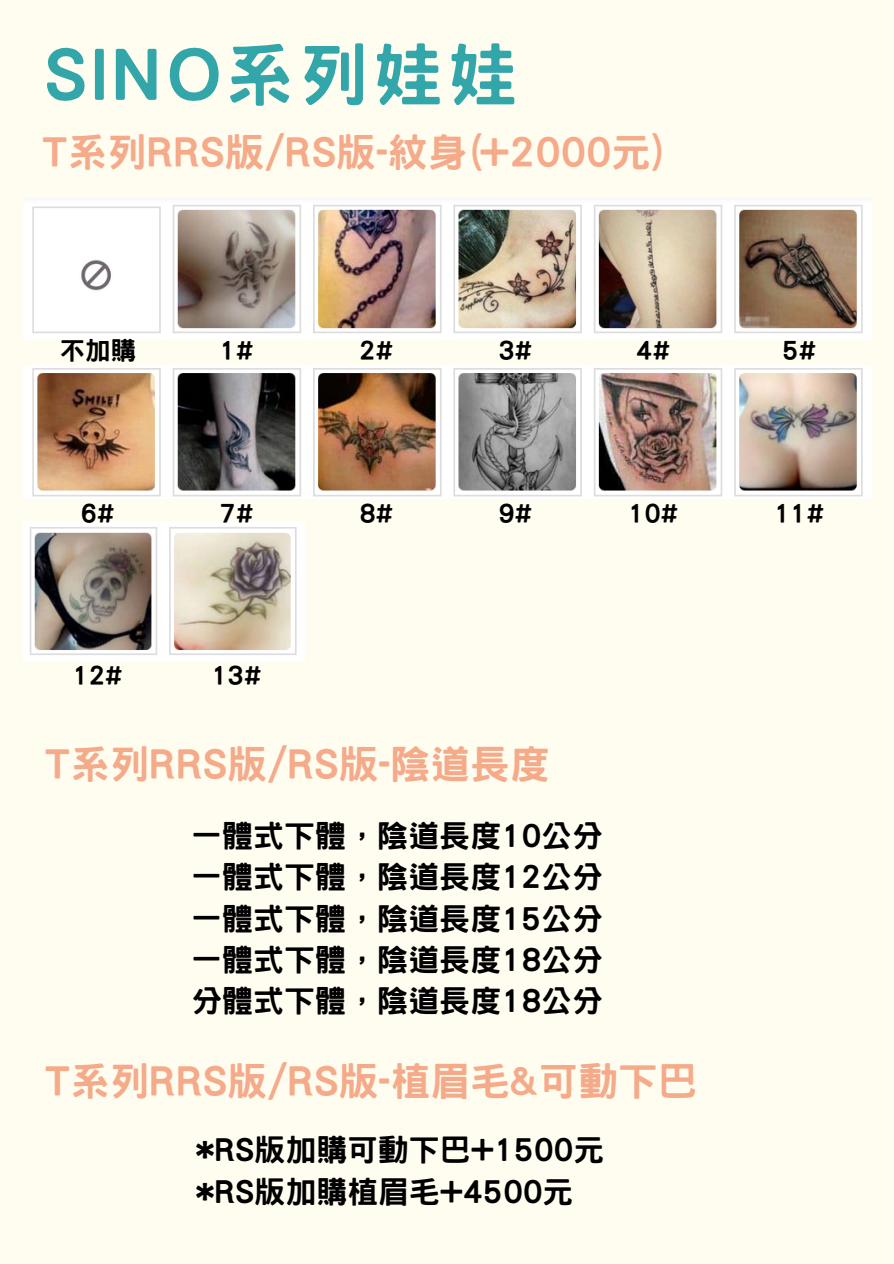
<style>
.page{position:relative;width:894px;height:1264px;background:#fff}
.page>*{position:absolute;margin:0;border:0;box-sizing:border-box;transform-origin:0 0}
.t1{font:800 69.45px "Han Wang Hei";letter-spacing:.07em;color:#33a6aa}
.t2{font:800 39.75px "Han Wang Hei";color:#f5aa8a}
.t3{font:800 31.05px/41.2px "Han Wang Hei";color:#000;text-align:justify}
.t4{font:800 30.9px/41.7px "Han Wang Hei";color:#000}
.t5{font:800 25.35px "Han Wang Hei";color:#000}
</style>
<div class="page">
<div style="left:0;top:0;width:893px;height:1263px;background:#fffdf0"></div>
<img style="left:23px;top:200px;width:848px;height:140px">
<img style="left:23px;top:365px;width:848px;height:133px">
<img style="left:23px;top:521px;width:281px;height:139px">
<h1 class="t1" style="left:45px;top:40px;width:474px">SINO系列娃娃</h1>
<p class="t2" style="left:42px;top:132px;width:621px">T系列RRS版/RS版-紋身(+2000元)</p>
<p class="t5" style="left:60px;top:337px;width:78px">不加購</p>
<p class="t5" style="left:219px;top:337px;width:36px">1#</p>
<p class="t5" style="left:359px;top:337px;width:36px">2#</p>
<p class="t5" style="left:498px;top:337px;width:36px">3#</p>
<p class="t5" style="left:636px;top:337px;width:36px">4#</p>
<p class="t5" style="left:782px;top:337px;width:36px">5#</p>
<p class="t5" style="left:81px;top:501px;width:36px">6#</p>
<p class="t5" style="left:219px;top:501px;width:36px">7#</p>
<p class="t5" style="left:359px;top:501px;width:36px">8#</p>
<p class="t5" style="left:498px;top:501px;width:36px">9#</p>
<p class="t5" style="left:628px;top:501px;width:52px">10#</p>
<p class="t5" style="left:773px;top:501px;width:52px">11#</p>
<p class="t5" style="left:72px;top:662px;width:52px">12#</p>
<p class="t5" style="left:211px;top:662px;width:52px">13#</p>
<p class="t2" style="left:45px;top:743px;width:506px">T系列RRS版/RS版-陰道長度</p>
<p class="t3" style="left:191px;top:815px;width:413px">一體式下體，陰道長度10公分一體式下體，陰道長度12公分一體式下體，陰道長度15公分一體式下體，陰道長度18公分分體式下體，陰道長度18公分</p>
<p class="t2" style="left:45px;top:1060px;width:654px">T系列RRS版/RS版-植眉毛&amp;可動下巴</p>
<p class="t4" style="left:195px;top:1128px;width:410px">*RS版加購可動下巴+1500元*RS版加購植眉毛+4500元</p>
</div>
